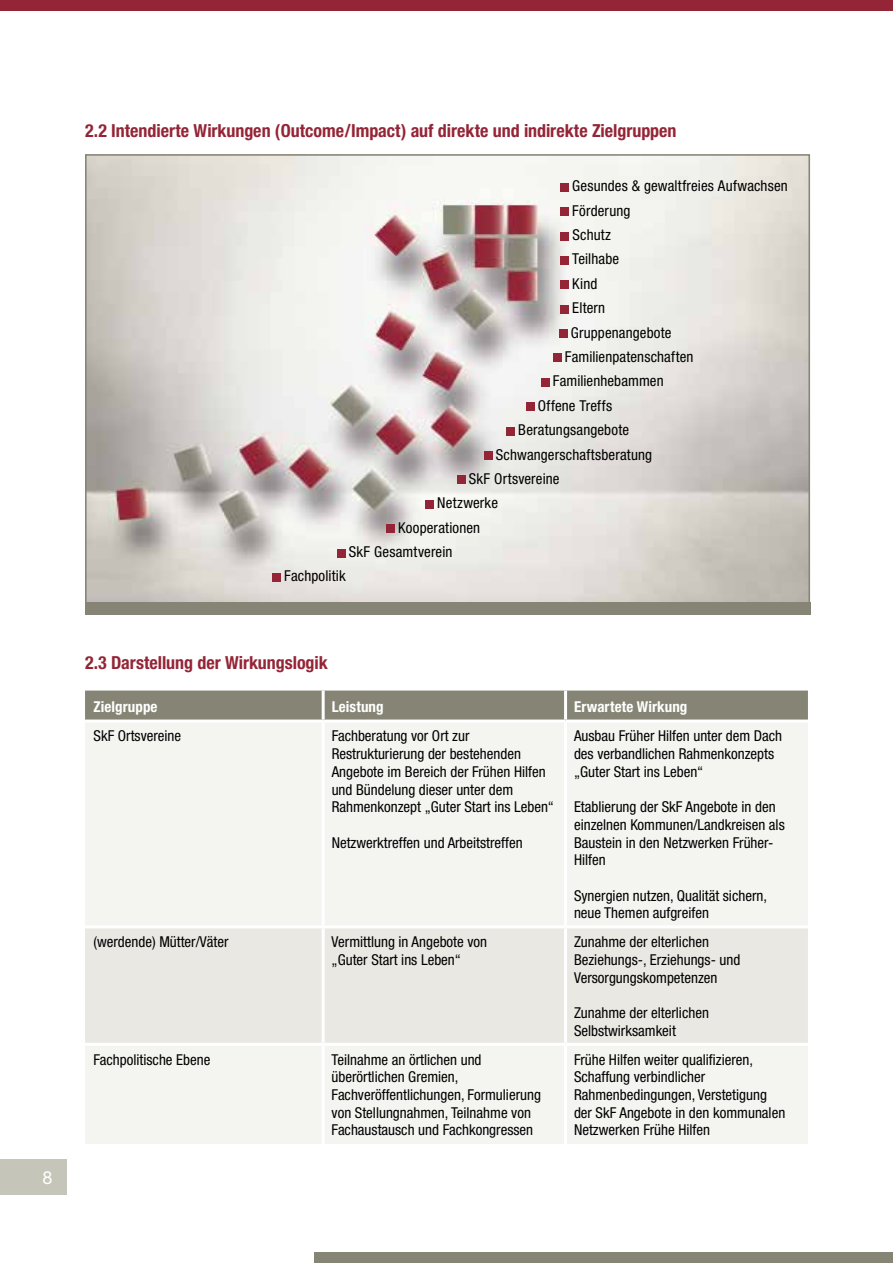
<style>
.page{position:relative;width:893px;height:1263px;background:#fff}
.page>*{position:absolute;margin:0;border:0;box-sizing:border-box;transform-origin:0 0}
.t1{font:700 condensed 18px "Helvetica Neue";color:#942537}
.t2{font:18px "Helvetica Neue";color:#fff}
.t3{font:condensed 15px/17.7px "Helvetica Neue";color:#000}
.t4{font:700 condensed 15px "Helvetica Neue";letter-spacing:.005em;color:#fff}
</style>
<div class="page">
<div style="left:0;top:0;width:893px;height:11px;background:#942537"></div>
<div style="left:315px;top:1252px;width:578px;height:11px;background:#868575"></div>
<div style="left:0;top:1159px;width:66px;height:36px;background:#c6c5b9"></div>
<img style="left:88px;top:157px;width:719px;height:445px">
<div style="left:85px;top:690px;width:723px;height:29px;background:#868575"></div>
<div style="left:85px;top:723px;width:723px;height:421px;background:#f4f4f1"></div>
<div style="left:85px;top:928px;width:723px;height:115px;background:#e9e8e3"></div>
<hr style="left:322px;top:690px;width:3px;height:29px;background:#fff">
<hr style="left:564px;top:690px;width:3px;height:29px;background:#fff">
<hr style="left:322px;top:722px;width:3px;height:203px;background:#fff">
<hr style="left:564px;top:722px;width:3px;height:203px;background:#fff">
<hr style="left:85px;top:925px;width:238px;height:3px;background:#fff">
<hr style="left:323px;top:925px;width:243px;height:3px;background:#fff">
<hr style="left:322px;top:928px;width:3px;height:115px;background:#fff">
<hr style="left:566px;top:925px;width:242px;height:3px;background:#fff">
<hr style="left:564px;top:928px;width:3px;height:115px;background:#fff">
<hr style="left:85px;top:1043px;width:238px;height:3px;background:#fff">
<hr style="left:323px;top:1043px;width:243px;height:3px;background:#fff">
<hr style="left:322px;top:1046px;width:3px;height:98px;background:#fff">
<hr style="left:566px;top:1043px;width:242px;height:3px;background:#fff">
<hr style="left:564px;top:1046px;width:3px;height:98px;background:#fff">
<div style="left:560px;top:183px;width:9px;height:8px;background:#942537"></div>
<div style="left:560px;top:208px;width:9px;height:8px;background:#942537"></div>
<div style="left:560px;top:232px;width:9px;height:8px;background:#942537"></div>
<div style="left:560px;top:256px;width:9px;height:8px;background:#942537"></div>
<div style="left:560px;top:281px;width:9px;height:8px;background:#942537"></div>
<div style="left:560px;top:305px;width:9px;height:8px;background:#942537"></div>
<div style="left:559px;top:330px;width:8px;height:8px;background:#942537"></div>
<div style="left:553px;top:354px;width:8px;height:8px;background:#942537"></div>
<div style="left:541px;top:378px;width:8px;height:8px;background:#942537"></div>
<div style="left:526px;top:403px;width:8px;height:8px;background:#942537"></div>
<div style="left:506px;top:427px;width:9px;height:8px;background:#942537"></div>
<div style="left:484px;top:451px;width:8px;height:8px;background:#942537"></div>
<div style="left:457px;top:476px;width:8px;height:8px;background:#942537"></div>
<div style="left:425px;top:500px;width:9px;height:8px;background:#942537"></div>
<div style="left:386px;top:525px;width:9px;height:8px;background:#942537"></div>
<div style="left:337px;top:549px;width:8px;height:8px;background:#942537"></div>
<div style="left:272px;top:573px;width:9px;height:8px;background:#942537"></div>
<div style="left:85px;top:602px;width:725px;height:13px;background:#868575"></div>
<p class="t2" style="left:43px;top:1166px;width:12px">8</p>
<p class="t1" style="left:85px;top:119px;width:593px">2.2 Intendierte Wirkungen (Outcome/Impact) auf direkte und indirekte Zielgruppen</p>
<p class="t3" style="left:572px;top:177px;width:217px">Gesundes &amp; gewaltfreies Aufwachsen</p>
<p class="t3" style="left:572px;top:201px;width:60px">Förderung</p>
<p class="t3" style="left:572px;top:226px;width:40px">Schutz</p>
<p class="t3" style="left:572px;top:250px;width:48px">Teilhabe</p>
<p class="t3" style="left:572px;top:275px;width:27px">Kind</p>
<p class="t3" style="left:572px;top:299px;width:34px">Eltern</p>
<p class="t3" style="left:571px;top:323px;width:102px">Gruppenangebote</p>
<p class="t3" style="left:565px;top:348px;width:130px">Familienpatenschaften</p>
<p class="t3" style="left:553px;top:372px;width:112px">Familienhebammen</p>
<p class="t3" style="left:538px;top:396px;width:76px">Offene Treffs</p>
<p class="t3" style="left:518px;top:421px;width:112px">Beratungsangebote</p>
<p class="t3" style="left:496px;top:445px;width:158px">Schwangerschaftsberatung</p>
<p class="t3" style="left:469px;top:470px;width:92px">SkF Ortsvereine</p>
<p class="t3" style="left:437px;top:494px;width:62px">Netzwerke</p>
<p class="t3" style="left:398px;top:518px;width:83px">Kooperationen</p>
<p class="t3" style="left:349px;top:543px;width:105px">SkF Gesamtverein</p>
<p class="t3" style="left:284px;top:567px;width:63px">Fachpolitik</p>
<p class="t1" style="left:85px;top:652px;width:244px">2.3 Darstellung der Wirkungslogik</p>
<p class="t4" style="left:94px;top:697px;width:66px">Zielgruppe</p>
<p class="t4" style="left:332px;top:697px;width:53px">Leistung</p>
<p class="t4" style="left:574px;top:697px;width:115px">Erwartete Wirkung</p>
<p class="t3" style="left:94px;top:727px;width:89px">SkF Ortsvereine</p>
<p class="t3" style="left:332px;top:727px;width:224px">Fachberatung vor Ort zur Restrukturierung der bestehenden Angebote im Bereich der Frühen Hilfen und Bündelung dieser unter dem Rahmenkonzept „Guter Start ins Leben“</p>
<p class="t3" style="left:332px;top:833px;width:192px">Netzwerktreffen und Arbeitstreffen</p>
<p class="t3" style="left:574px;top:727px;width:210px">Ausbau Früher Hilfen unter dem Dach des verbandlichen Rahmenkonzepts „Guter Start ins Leben“</p>
<p class="t3" style="left:574px;top:798px;width:212px">Etablierung der SkF Angebote in den einzelnen Kommunen/Landkreisen als<br>Baustein in den Netzwerken Früher-<br>Hilfen</p>
<p class="t3" style="left:574px;top:886px;width:194px">Synergien nutzen, Qualität sichern, neue Themen aufgreifen</p>
<p class="t3" style="left:94px;top:933px;width:136px">(werdende) Mütter/Väter</p>
<p class="t3" style="left:332px;top:933px;width:157px">Vermittlung in Angebote von „Guter Start ins Leben“</p>
<p class="t3" style="left:574px;top:933px;width:168px">Zunahme der elterlichen<br>Beziehungs-, Erziehungs- und<br>Versorgungskompetenzen</p>
<p class="t3" style="left:574px;top:1004px;width:136px">Zunahme der elterlichen<br>Selbstwirksamkeit</p>
<p class="t3" style="left:93px;top:1050px;width:118px">Fachpolitische Ebene</p>
<p class="t3" style="left:332px;top:1050px;width:211px">Teilnahme an örtlichen und überörtlichen Gremien,<br>Fachveröffentlichungen, Formulierung von Stellungnahmen, Teilnahme von<br>Fachaustausch und Fachkongressen</p>
<p class="t3" style="left:574px;top:1050px;width:213px">Frühe Hilfen weiter qualifizieren,<br>Schaffung verbindlicher<br>Rahmenbedingungen, Verstetigung der SkF Angebote in den kommunalen<br>Netzwerken Frühe Hilfen</p>
</div>
